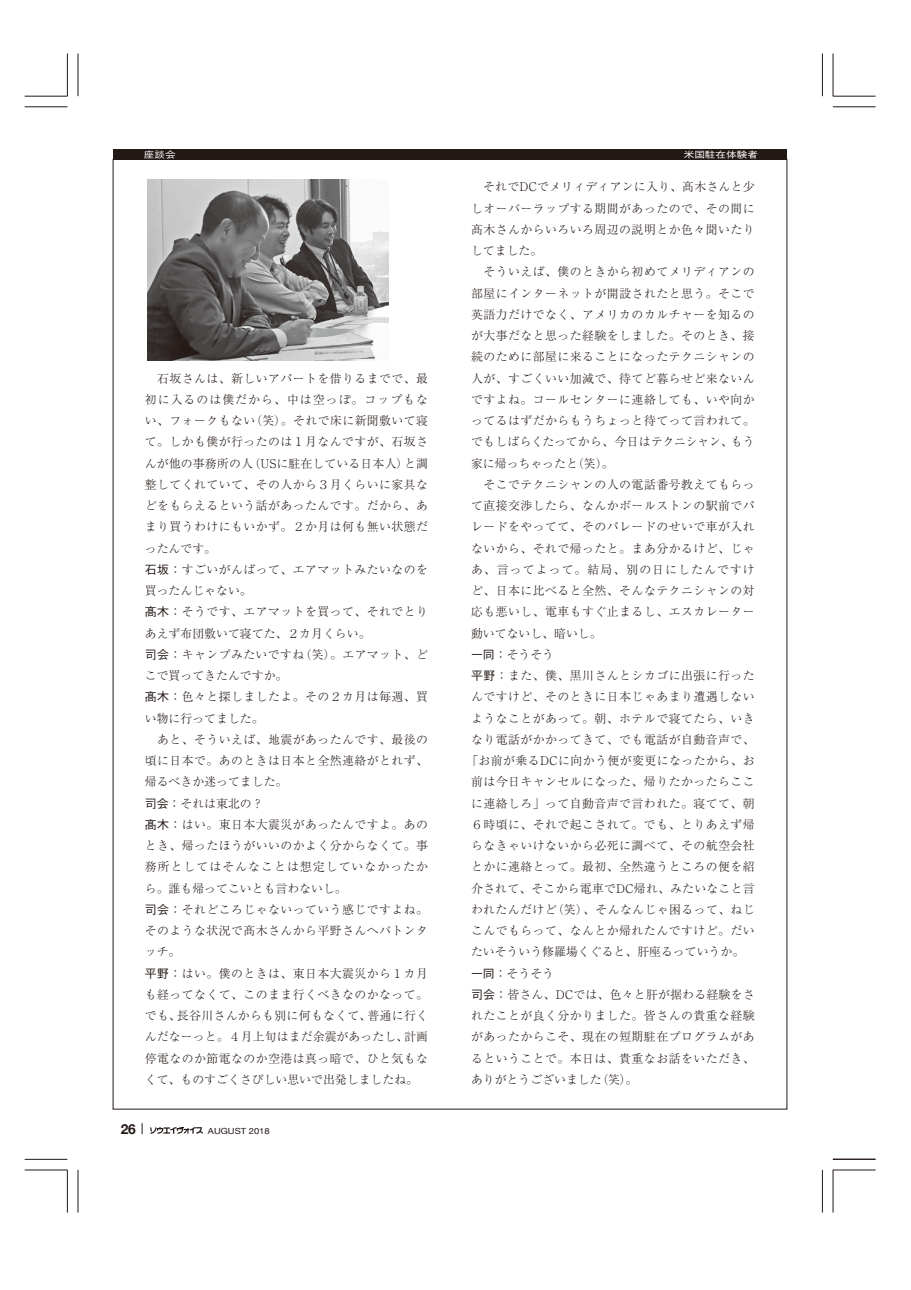
<style>
.page{position:relative;width:911px;height:1290px;background:#fff}
.page>*{position:absolute;margin:0;border:0;box-sizing:border-box;transform-origin:0 0}
.t1{font:700 13.75px "Helvetica Neue";color:#221815}
.t2{font:300 11.88px/21.2px "Ryumin Pro";letter-spacing:.04em;color:#221815}
.t3{font:300 11.88px "Ryumin Pro";letter-spacing:.02em;color:#221815}
.t4{font:300 11.88px "Ryumin Pro";color:#221815}
.t5{font:300 11.88px "Ryumin Pro";letter-spacing:.09em;color:#221815}
.t6{font:500 9px "Gothic BBB Pro";color:#fff;scale:1.18 1}
.t7{font:8.5px "Helvetica Neue";color:#221815;scale:1.11 1}
.s1{font-family:"Gothic BBB Pro";font-weight:500}
</style>
<div class="page">
<hr style="left:822px;top:53px;width:1px;height:43px;background:#221815">
<hr style="left:832px;top:53px;width:1px;height:43px;background:#221815">
<hr style="left:822px;top:1170px;width:1px;height:42px;background:#221815">
<hr style="left:832px;top:1170px;width:1px;height:42px;background:#221815">
<hr style="left:78px;top:1170px;width:1px;height:42px;background:#221815">
<hr style="left:67px;top:1170px;width:1px;height:42px;background:#221815">
<hr style="left:833px;top:96px;width:42px;height:1px;background:#221815">
<hr style="left:833px;top:107px;width:42px;height:1px;background:#221815">
<hr style="left:833px;top:1170px;width:42px;height:1px;background:#221815">
<hr style="left:25px;top:1159px;width:42px;height:1px;background:#221815">
<hr style="left:25px;top:1170px;width:42px;height:1px;background:#221815">
<hr style="left:78px;top:53px;width:1px;height:43px;background:#221815">
<hr style="left:67px;top:53px;width:1px;height:43px;background:#221815">
<hr style="left:25px;top:96px;width:42px;height:1px;background:#221815">
<hr style="left:25px;top:107px;width:42px;height:1px;background:#221815">
<hr style="left:832px;top:1159px;width:43px;height:1px;background:#221815">
<svg style="left:150px;top:1127px;width:53px;height:7px"></svg>
<div style="left:113px;top:149px;width:673px;height:10px;background:#221815"></div>
<img style="left:147px;top:179px;width:241px;height:181px">
<p class="t6" style="left:144px;top:148px;width:29px">座談会</p>
<p class="t6" style="left:683px;top:148px;width:65px">米国駐在体験者</p>
<p class="t2" style="left:145px;top:367px;width:285px">　石坂さんは、新しいアパートを借りるまでで、最初に入るのは僕だから、中は空っぽ。コップもない、フォークもない（笑）。それで床に新聞敷いて寝て。しかも僕が行ったのは１月なんですが、石坂さんが他の事務所の人（USに駐在している日本人）と調整してくれていて、その人から３月くらいに家具などをもらえるという話があったんです。だから、あまり買うわけにもいかず。２か月は何も無い状態だったんです。<br><span class="s1">石坂：</span>すごいがんばって、エアマットみたいなのを買ったんじゃない。<br><span class="s1">髙木：</span>そうです、エアマットを買って、それでとりあえず布団敷いて寝てた、２カ月くらい。<br><span class="s1">司会：</span>キャンプみたいですね（笑）。エアマット、どこで買ってきたんですか。<br><span class="s1">髙木：</span>色々と探しましたよ。その２カ月は毎週、買い物に行ってました。<br>　あと、そういえば、地震があったんです、最後の頃に日本で。あのときは日本と全然連絡がとれず、帰るべきか迷ってました。<br><span class="s1">司会：</span>それは東北の？<br><span class="s1">髙木：</span>はい。東日本大震災があったんですよ。あのとき、帰ったほうがいいのかよく分からなくて。事務所としてはそんなことは想定していなかったから。誰も帰ってこいとも言わないし。<br><span class="s1">司会：</span>それどころじゃないっていう感じですよね。そのような状況で髙木さんから平野さんへバトンタッチ。<br><span class="s1">平野：</span>はい。僕のときは、東日本大震災から１カ月も経ってなくて、このまま行くべきなのかなって。でも、長谷川さんからも別に何もなくて、普通に行くんだなーっと。４月上旬はまだ余震があったし、計画停電なのか節電なのか空港は真っ暗で、ひと気もなくて、ものすごくさびしい思いで出発しましたね。</p>
<p class="t1" style="left:121px;top:1118px;width:17px">26</p>
<p class="t7" style="left:208px;top:1124px;width:57px">AUGUST 2018</p>
<p class="t3" style="left:471px;top:178px;width:285px">　それでDCでメリィディアンに入り、髙木さんと少</p>
<p class="t2" style="left:471px;top:197px;width:285px">しオーバーラップする期間があったので、その間に</p>
<p class="t2" style="left:471px;top:218px;width:285px">髙木さんからいろいろ周辺の説明とか色々聞いたり</p>
<p class="t2" style="left:471px;top:239px;width:73px">してました。</p>
<p class="t2" style="left:471px;top:260px;width:285px">　そういえば、僕のときから初めてメリディアンの</p>
<p class="t2" style="left:471px;top:282px;width:285px">部屋にインターネットが開設されたと思う。そこで</p>
<p class="t2" style="left:471px;top:303px;width:285px">英語力だけでなく、アメリカのカルチャーを知るの</p>
<p class="t2" style="left:471px;top:324px;width:285px">が大事だなと思った経験をしました。そのとき、接</p>
<p class="t2" style="left:471px;top:345px;width:285px">続のために部屋に来ることになったテクニシャンの</p>
<p class="t2" style="left:471px;top:367px;width:285px">人が、すごくいい加減で、待てど暮らせど来ないん</p>
<p class="t2" style="left:471px;top:388px;width:285px">ですよね。コールセンターに連絡しても、いや向か</p>
<p class="t2" style="left:471px;top:409px;width:285px">ってるはずだからもうちょっと待てって言われて。</p>
<p class="t2" style="left:471px;top:430px;width:285px">でもしばらくたってから、今日はテクニシャン、もう</p>
<p class="t4" style="left:471px;top:454px;width:144px">家に帰っちゃったと（笑）。</p>
<p class="t2" style="left:471px;top:473px;width:285px">　そこでテクニシャンの人の電話番号教えてもらっ</p>
<p class="t2" style="left:471px;top:494px;width:285px">て直接交渉したら、なんかボールストンの駅前でパ</p>
<p class="t2" style="left:471px;top:515px;width:285px">レードをやってて、そのパレードのせいで車が入れ</p>
<p class="t2" style="left:471px;top:537px;width:285px">ないから、それで帰ったと。まあ分かるけど、じゃ</p>
<p class="t5" style="left:471px;top:560px;width:285px">あ、言ってよって。結局、別の日にしたんですけ</p>
<p class="t2" style="left:471px;top:579px;width:285px">ど、日本に比べると全然、そんなテクニシャンの対</p>
<p class="t2" style="left:471px;top:600px;width:285px">応も悪いし、電車もすぐ止まるし、エスカレーター</p>
<p class="t4" style="left:471px;top:624px;width:132px">動いてないし、暗いし。</p>
<p class="t2" style="left:471px;top:643px;width:85px"><span class="s1">一同：</span>そうそう</p>
<p class="t2" style="left:471px;top:664px;width:285px"><span class="s1">平野：</span>また、僕、黒川さんとシカゴに出張に行った</p>
<p class="t2" style="left:471px;top:685px;width:285px">んですけど、そのときに日本じゃあまり遭遇しない</p>
<p class="t2" style="left:471px;top:707px;width:285px">ようなことがあって。朝、ホテルで寝てたら、いき</p>
<p class="t2" style="left:471px;top:728px;width:285px">なり電話がかかってきて、でも電話が自動音声で、</p>
<p class="t2" style="left:467px;top:749px;width:290px">「お前が乗るDCに向かう便が変更になったから、お</p>
<p class="t2" style="left:471px;top:770px;width:285px">前は今日キャンセルになった、帰りたかったらここ</p>
<p class="t2" style="left:471px;top:792px;width:285px">に連絡しろ」って自動音声で言われた。寝てて、朝</p>
<p class="t2" style="left:471px;top:813px;width:285px">６時頃に、それで起こされて。でも、とりあえず帰</p>
<p class="t2" style="left:471px;top:834px;width:285px">らなきゃいけないから必死に調べて、その航空会社</p>
<p class="t2" style="left:471px;top:855px;width:285px">とかに連絡とって。最初、全然違うところの便を紹</p>
<p class="t3" style="left:471px;top:879px;width:285px">介されて、そこから電車でDC帰れ、みたいなこと言</p>
<p class="t2" style="left:471px;top:898px;width:285px">われたんだけど（笑）、そんなんじゃ困るって、ねじ</p>
<p class="t2" style="left:471px;top:919px;width:285px">こんでもらって、なんとか帰れたんですけど。だい</p>
<p class="t4" style="left:471px;top:942px;width:275px">たいそういう修羅場くぐると、肝座るっていうか。</p>
<p class="t2" style="left:471px;top:961px;width:85px"><span class="s1">一同：</span>そうそう</p>
<p class="t3" style="left:471px;top:985px;width:285px"><span class="s1">司会：</span>皆さん、DCでは、色々と肝が据わる経験をさ</p>
<p class="t2" style="left:471px;top:1004px;width:285px">れたことが良く分かりました。皆さんの貴重な経験</p>
<p class="t2" style="left:471px;top:1025px;width:285px">があったからこそ、現在の短期駐在プログラムがあ</p>
<p class="t2" style="left:471px;top:1046px;width:285px">るということで。本日は、貴重なお話をいただき、</p>
<p class="t4" style="left:471px;top:1070px;width:168px">ありがとうございました（笑）。</p>
</div>
